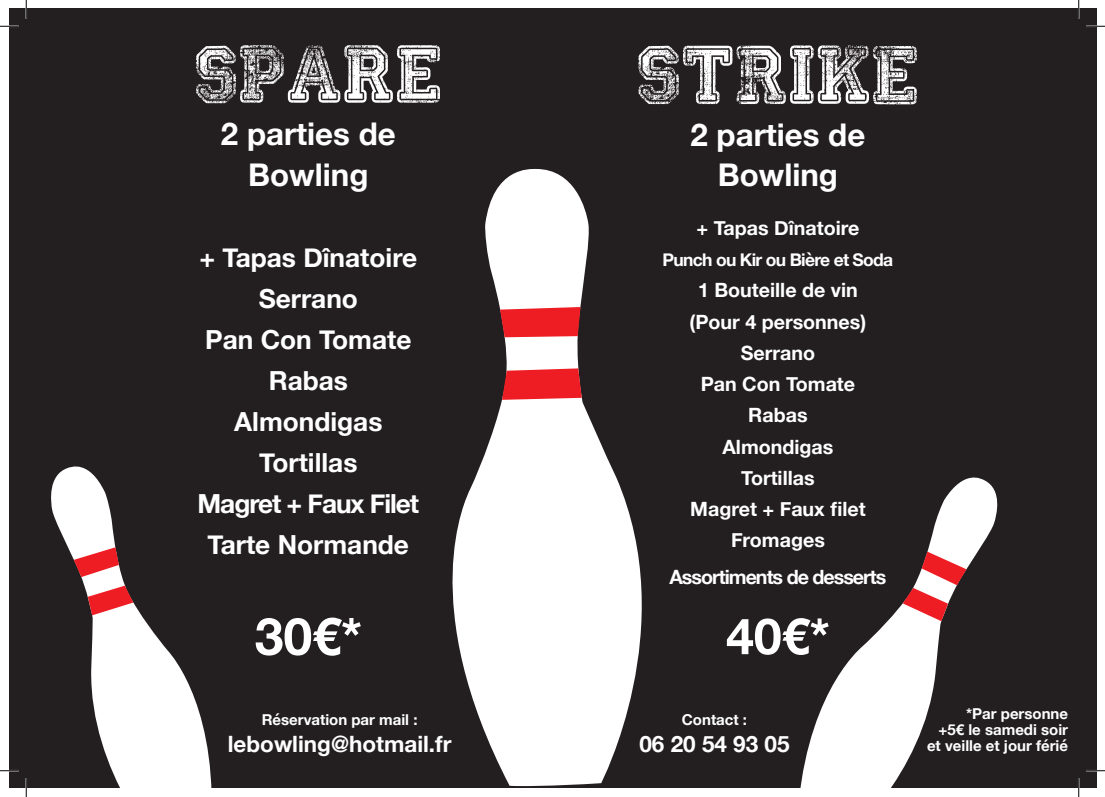
<style>
.page{position:relative;width:1105px;height:797px;background:#fff}
.page>*{position:absolute;margin:0;border:0;box-sizing:border-box;transform-origin:0 0}
.t1{font:61.12px "Colleged";color:#fff}
.t2{font:60.25px "Colleged";color:#fff}
.t3{font:700 51.62px "Helvetica Neue";color:#fff}
.t4{font:700 50px "Helvetica Neue";color:#fff}
.t5{font:700 31.25px/40.9px "Helvetica Neue";color:#fff;text-align:center}
.t6{font:700 26.25px/40.9px "Helvetica Neue";color:#fff;text-align:center}
.t7{font:700 22.5px "Helvetica Neue";color:#fff}
.t8{font:700 19.62px/31.2px "Helvetica Neue";color:#fff;text-align:center}
.t9{font:700 19.62px "Helvetica Neue";letter-spacing:-.05em;color:#fff}
.t10{font:700 17.5px "Helvetica Neue";letter-spacing:-.04em;color:#fff}
.t11{font:700 15px/16.2px "Helvetica Neue";color:#fff;text-align:right}
</style>
<div class="page">
<div style="left:9px;top:9px;width:1087px;height:779px;background:#231f20"></div>
<svg style="left:452px;top:169px;width:190px;height:618px;fill:#fff"></svg>
<svg style="left:502px;top:368px;width:80px;height:32px;background:#e42f35"></svg>
<svg style="left:500px;top:307px;width:80px;height:30px;background:#e7292e"></svg>
<svg style="left:800px;top:477px;width:198px;height:311px"></svg>
<svg style="left:903px;top:551px;width:63px;height:70px"></svg>
<svg style="left:51px;top:466px;width:161px;height:322px"></svg>
<svg style="left:88px;top:585px;width:45px;height:30px"></svg>
<svg style="left:74px;top:547px;width:45px;height:30px"></svg>
<svg style="left:0;top:25px;width:19px;height:2px"></svg>
<svg style="left:1086px;top:25px;width:19px;height:2px"></svg>
<svg style="left:0;top:770px;width:19px;height:1px"></svg>
<svg style="left:1086px;top:770px;width:19px;height:1px"></svg>
<svg style="left:25px;top:0;width:2px;height:19px"></svg>
<svg style="left:25px;top:778px;width:2px;height:19px"></svg>
<svg style="left:1078px;top:0;width:1px;height:19px"></svg>
<svg style="left:1078px;top:778px;width:1px;height:19px"></svg>
<h2 class="t2" style="left:194px;top:45px;width:249px">SPARE</h2>
<h3 class="t5" style="left:221px;top:114px;width:176px">2 parties de<br>Bowling</h3>
<h3 class="t6" style="left:198px;top:238px;width:223px">+ Tapas Dînatoire<br>Serrano<br>Pan Con Tomate<br>Rabas<br>Almondigas<br>Tortillas<br>Magret + Faux Filet<br>Tarte Normande</h3>
<h3 class="t3" style="left:255px;top:596px;width:109px">30€*</h3>
<p class="t11" style="left:262px;top:711px;width:157px">Réservation par mail :</p>
<p class="t7" style="left:228px;top:726px;width:225px">lebowling@hotmail.fr</p>
<h1 class="t1" style="left:637px;top:45px;width:284px">STRIKE</h1>
<h3 class="t5" style="left:690px;top:116px;width:176px;line-height:40px">2 parties de<br>Bowling</h3>
<p class="t8" style="left:696px;top:213px;width:164px">+ Tapas Dînatoire</p>
<p class="t10" style="left:663px;top:246px;width:232px">Punch ou Kir ou Bière et Soda</p>
<p class="t8" style="left:690px;top:275px;width:178px">1 Bouteille de vin (Pour 4 personnes)<br>Serrano<br>Pan Con Tomate<br>Rabas<br>Almondigas<br>Tortillas<br>Magret + Faux filet<br>Fromages</p>
<p class="t9" style="left:669px;top:561px;width:218px">Assortiments de desserts</p>
<h3 class="t4" style="left:726px;top:597px;width:105px">40€*</h3>
<p class="t11" style="left:682px;top:711px;width:67px">Contact :</p>
<p class="t7" style="left:639px;top:726px;width:152px">06 20 54 93 05</p>
<p class="t11" style="left:927px;top:705px;width:143px">*Par personne<br>+5€ le samedi soir et veille et jour férié</p>
</div>
